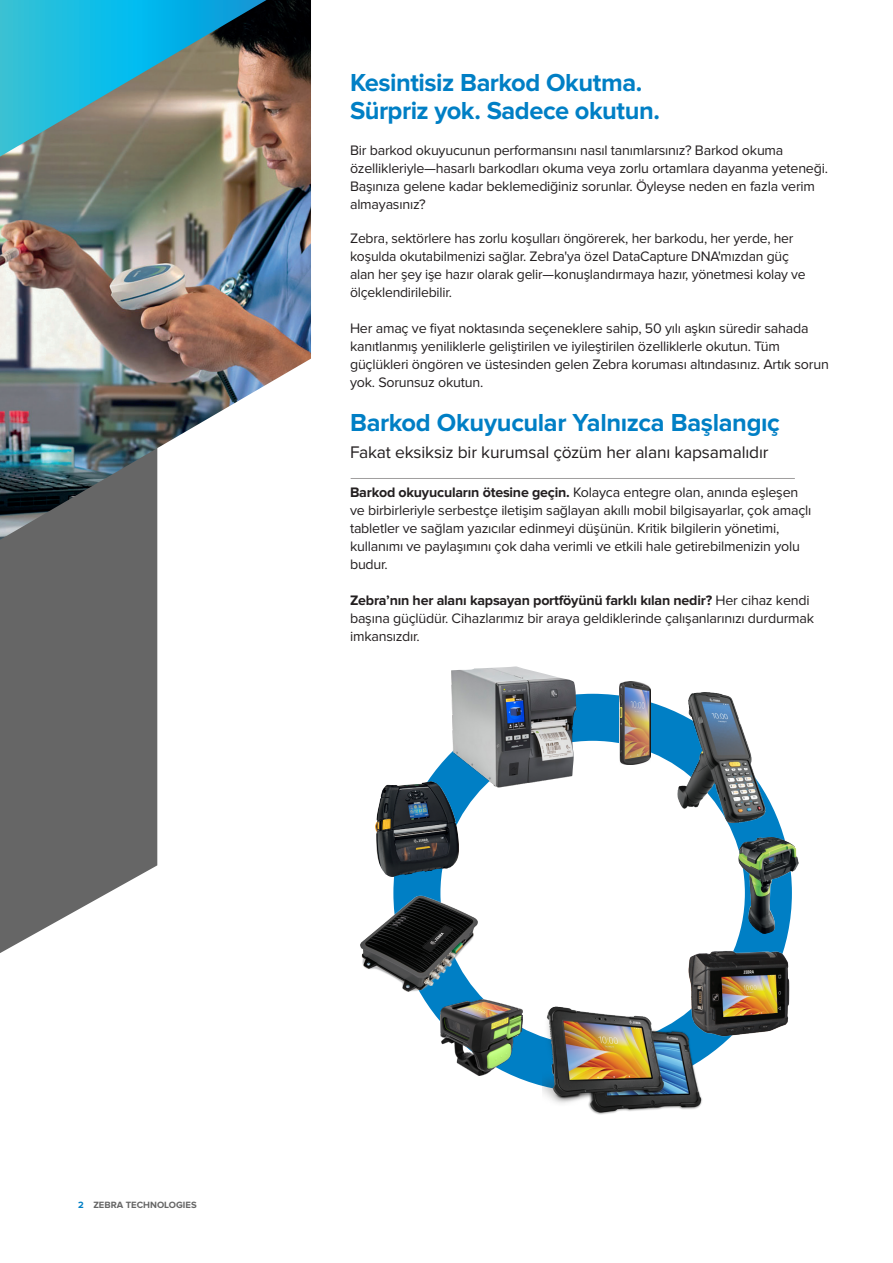
<style>
.page{position:relative;width:893px;height:1263px;background:#fff}
.page>*{position:absolute;margin:0;border:0;box-sizing:border-box;transform-origin:0 0}
.t1{font:700 25.5px/28.2px "Proxima Nova";letter-spacing:-.015em;color:#007fc5}
.Subhead{font:17.4px "Proxima Nova";letter-spacing:-.01em;color:#231f20}
.body_copy_black{font:14.25px/18px "Proxima Nova";letter-spacing:-.015em;color:#231f20}
.t2{font:700 9.45px "Proxima Nova";color:#666}
.s1{font-weight:700}
.s2{color:#007fc5}
</style>
<div class="page">
<svg style="left:0;top:540px;width:157px;height:413px;fill:#666"></svg>
<hr style="left:351px;top:478px;width:444px;height:1px;background:#a09e9e">
<img style="left:0;top:0;width:311px;height:540px">
<div style="left:393px;top:694px;width:399px;height:398px;background:#007fc5;border-radius:50%"></div>
<div style="left:440px;top:741px;width:305px;height:304px;background:#fff;border-radius:50%"></div>
<img style="left:619px;top:681px;width:31px;height:83px">
<img style="left:738px;top:837px;width:61px;height:97px">
<img style="left:375px;top:781px;width:85px;height:96px">
<img style="left:447px;top:666px;width:130px;height:125px">
<img style="left:688px;top:943px;width:102px;height:105px">
<img style="left:542px;top:1003px;width:163px;height:112px">
<img style="left:672px;top:692px;width:100px;height:135px">
<img style="left:360px;top:893px;width:120px;height:102px">
<img style="left:440px;top:1000px;width:83px;height:76px">
<p class="t1" style="left:350px;top:69px;width:311px">Kesintisiz Barkod Okutma.<br>Sürpriz yok. Sadece okutun.</p>
<p class="body_copy_black" style="left:350px;top:141px;width:479px">Bir barkod okuyucunun performansını nasıl tanımlarsınız? Barkod okuma özellikleriyle—hasarlı barkodları okuma veya zorlu ortamlara dayanma yeteneği.<br>Başınıza gelene kadar beklemediğiniz sorunlar. Öyleyse neden en fazla verim almayasınız?</p>
<p class="body_copy_black" style="left:350px;top:230px;width:457px">Zebra, sektörlere has zorlu koşulları öngörerek, her barkodu, her yerde, her koşulda okutabilmenizi sağlar. Zebra'ya özel DataCapture DNA'mızdan güç alan her şey işe hazır olarak gelir—konuşlandırmaya hazır, yönetmesi kolay ve ölçeklendirilebilir.</p>
<p class="body_copy_black" style="left:350px;top:320px;width:480px">Her amaç ve fiyat noktasında seçeneklere sahip, 50 yılı aşkın süredir sahada kanıtlanmış yeniliklerle geliştirilen ve iyileştirilen özelliklerle okutun. Tüm güçlükleri öngören ve üstesinden gelen Zebra koruması altındasınız. Artık sorun yok. Sorunsuz okutun.</p>
<p class="t1" style="left:350px;top:409px;width:431px">Barkod Okuyucular Yalnızca Başlangıç</p>
<p class="Subhead" style="left:350px;top:442px;width:420px">Fakat eksiksiz bir kurumsal çözüm her alanı kapsamalıdır</p>
<p class="body_copy_black" style="left:350px;top:483px;width:463px"><span class="s1">Barkod okuyucuların ötesine geçin.</span> Kolayca entegre olan, anında eşleşen ve birbirleriyle serbestçe iletişim sağlayan akıllı mobil bilgisayarlar, çok amaçlı tabletler ve sağlam yazıcılar edinmeyi düşünün. Kritik bilgilerin yönetimi, kullanımı ve paylaşımını çok daha verimli ve etkili hale getirebilmenizin yolu budur.</p>
<p class="body_copy_black" style="left:350px;top:591px;width:466px"><span class="s1">Zebra’nın her alanı kapsayan portföyünü farklı kılan nedir?</span> Her cihaz kendi başına güçlüdür. Cihazlarımız bir araya geldiklerinde çalışanlarınızı durdurmak imkansızdır.</p>
<p class="t2" style="left:78px;top:1199px;width:120px"><span class="s2">2</span> ZEBRA TECHNOLOGIES</p>
</div>
